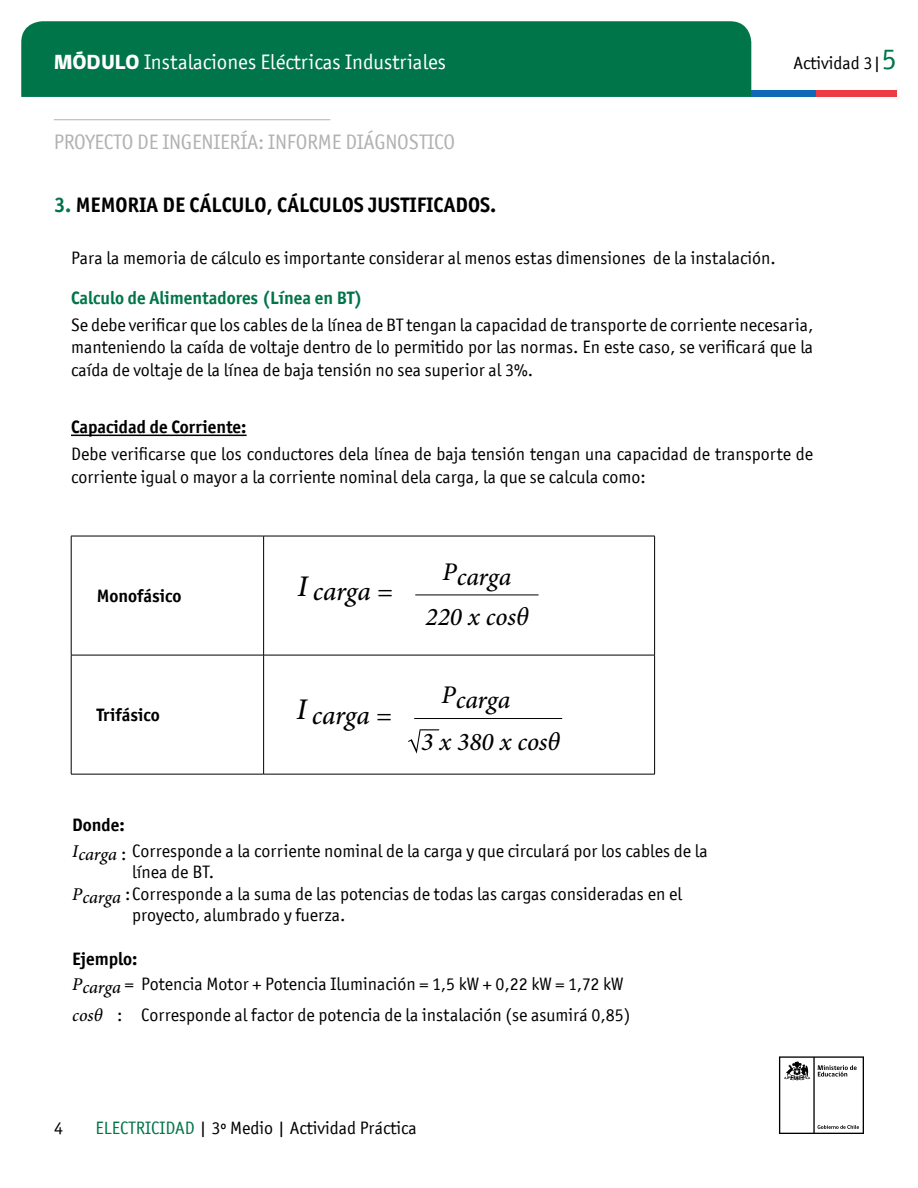
<style>
.page{position:relative;width:918px;height:1188px;background:#fff}
.page>*{position:absolute;margin:0;border:0;box-sizing:border-box;transform-origin:0 0}
.t1{font:italic 500 27px "Minion Pro";letter-spacing:-.005em;color:#000}
.t2{font:italic 500 25.5px "Minion Pro";color:#000}
.t3{font:21px "Officina San ITC";color:#fff}
.t4{font:700 21px "Officina San ITC";color:#000}
.t5{font:21px "Officina San ITC";letter-spacing:-.01em;color:#b3b2b2}
.t6{font:18px/22.5px "Officina San ITC";color:#000}
.t7{font:700 18px "Officina San ITC";color:#000}
.t8{font:700 18px "Officina San ITC";color:#00754a}
.s1{font-family:"gob CL";font-weight:800}
.s2{font-size:30px;color:#00754a}
.s3{color:#00754a}
.s4{font-weight:700}
.s5{font-family:"Minion Pro";font-weight:500;font-style:italic}
</style>
<div class="page">
<hr style="left:54px;top:119px;width:276px;height:1px;background:#b3b2b2">
<div style="left:21px;top:21px;width:730px;height:76px;background:#00754a"></div>
<div style="left:751px;top:90px;width:65px;height:7px;background:#0f69b4"></div>
<div style="left:816px;top:90px;width:81px;height:7px;background:#eb3c46"></div>
<svg style="left:779px;top:1056px;width:85px;height:78px"></svg>
<hr style="left:71px;top:435px;width:176px;height:1px;background:#000">
<hr style="left:71px;top:536px;width:193px;height:1px;background:#000">
<hr style="left:71px;top:536px;width:1px;height:119px;background:#000">
<hr style="left:264px;top:536px;width:391px;height:1px;background:#000">
<hr style="left:263px;top:536px;width:1px;height:119px;background:#000">
<hr style="left:654px;top:536px;width:1px;height:119px;background:#000">
<hr style="left:71px;top:655px;width:193px;height:1px;background:#000">
<hr style="left:71px;top:655px;width:1px;height:119px;background:#000">
<hr style="left:264px;top:655px;width:391px;height:1px;background:#000">
<hr style="left:263px;top:655px;width:1px;height:119px;background:#000">
<hr style="left:654px;top:655px;width:1px;height:119px;background:#000">
<hr style="left:71px;top:774px;width:193px;height:1px;background:#000">
<hr style="left:264px;top:774px;width:391px;height:1px;background:#000">
<hr style="left:415px;top:595px;width:124px;height:1px;background:#000">
<hr style="left:414px;top:718px;width:148px;height:1px;background:#000">
<svg style="left:408px;top:729px;width:31px;height:25px"></svg>
<p class="t3" style="left:54px;top:50px;width:394px"><span class="s1">MÓDULO</span> Instalaciones Eléctricas Industriales</p>
<p class="t5" style="left:54px;top:130px;width:403px">PROYECTO DE INGENIERÍA: INFORME DIÁGNOSTICO</p>
<p class="t6" style="left:794px;top:52px;width:105px">Actividad 3|<span class="s2">5</span></p>
<p class="t4" style="left:54px;top:192px;width:444px"><span class="s3">3.</span> MEMORIA DE CÁLCULO, CÁLCULOS JUSTIFICADOS.</p>
<p class="t6" style="left:71px;top:247px;width:706px">Para la memoria de cálculo es importante considerar al menos estas dimensiones de la instalación.</p>
<p class="t8" style="left:71px;top:287px;width:293px">Calculo de Alimentadores (Línea en BT)</p>
<p class="t6" style="left:71px;top:313px;width:744px;text-align:justify">Se debe verificar que los cables de la línea de BT tengan la capacidad de transporte de corriente necesaria, manteniendo la caída de voltaje dentro de lo permitido por las normas. En este caso, se verificará que la caída de voltaje de la línea de baja tensión no sea superior al 3%.</p>
<p class="t7" style="left:71px;top:416px;width:177px">Capacidad de Corriente:</p>
<p class="t6" style="left:71px;top:443px;width:744px">Debe verificarse que los conductores dela línea de baja tensión tengan una capacidad de transporte de corriente igual o mayor a la corriente nominal dela carga, la que se calcula como:</p>
<p class="t7" style="left:97px;top:585px;width:86px">Monofásico</p>
<p class="t7" style="left:97px;top:704px;width:65px">Trifásico</p>
<h1 class="t1" style="left:298px;top:573px;width:97px"><sup>I</sup> carga =</h1>
<h1 class="t1" style="left:297px;top:697px;width:97px"><sup>I</sup> carga =</h1>
<h2 class="t2" style="left:442px;top:559px;width:70px">Pcarga</h2>
<h2 class="t2" style="left:426px;top:599px;width:104px">220 x cosθ</h2>
<h2 class="t2" style="left:441px;top:682px;width:70px">Pcarga</h2>
<h2 class="t2" style="left:421px;top:725px;width:140px">3 x 380 x cosθ</h2>
<p class="t6" style="left:72px;top:812px;width:637px;line-height:25.8px"><span class="s4">Donde:<br></span><span class="s5">Icarga</span> : Corresponde a la corriente nominal de la carga y que circulará por los cables de la</p>
<p class="t6" style="left:132px;top:861px;width:83px">línea de BT.</p>
<p class="t6" style="left:72px;top:882px;width:611px"><span class="s5">Pcarga</span> :Corresponde a la suma de las potencias de todas las cargas consideradas en el</p>
<p class="t6" style="left:132px;top:904px;width:215px">proyecto, alumbrado y fuerza.</p>
<p class="t6" style="left:72px;top:946px;width:553px;line-height:25.8px"><span class="s4">Ejemplo:<br></span><span class="s5">Pcarga</span> = Potencia Motor + Potencia Iluminación = 1,5 kW + 0,22 kW = 1,72 kW</p>
<p class="t6" style="left:72px;top:1003px;width:560px"><span class="s5">cosθ</span> : Corresponde al factor de potencia de la instalación (se asumirá 0,85)</p>
<p class="t6" style="left:54px;top:1117px;width:10px">4</p>
<p class="t6" style="left:95px;top:1117px;width:323px"><span class="s3">ELECTRICIDAD</span> | 3º Medio | Actividad Práctica</p>
</div>
